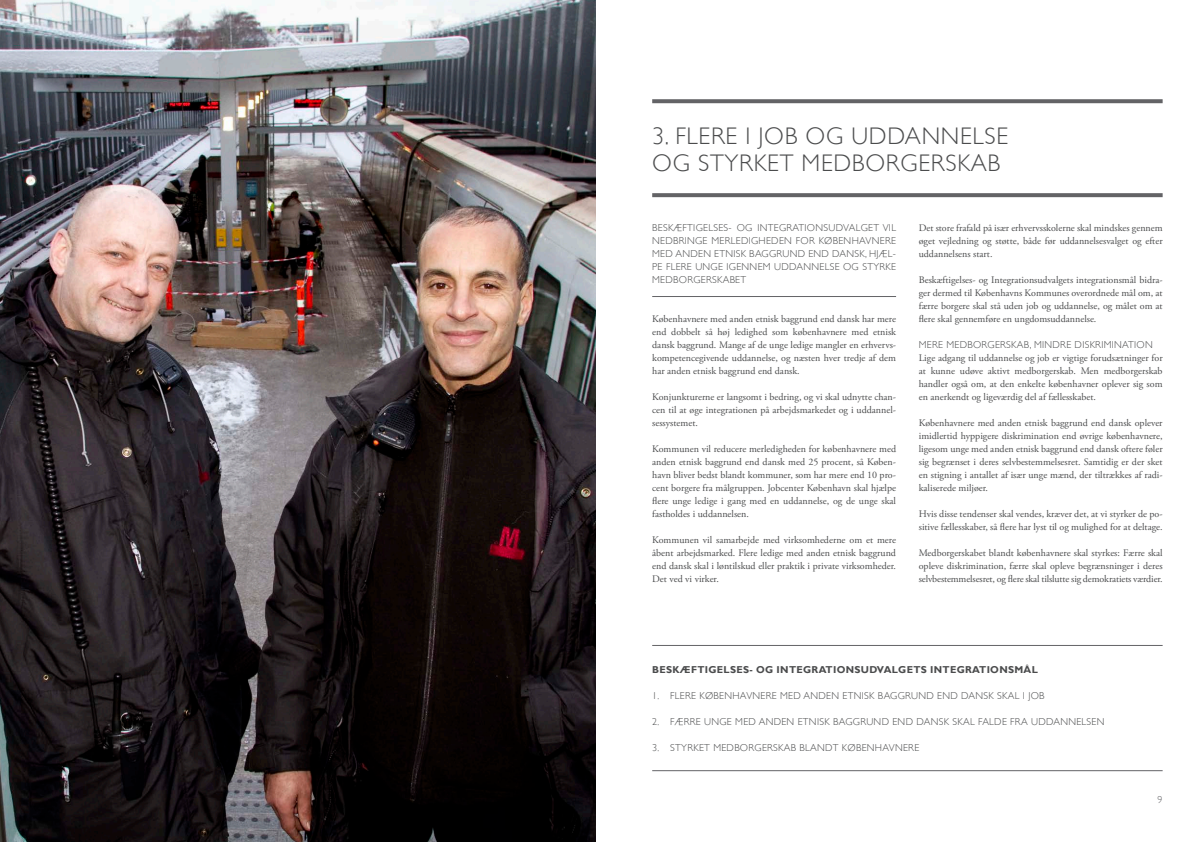
<style>
.page{position:relative;width:1191px;height:842px;background:#fff}
.page>*{position:absolute;margin:0;border:0;box-sizing:border-box;transform-origin:0 0}
.t1{font:300 24px/27px "Gill Sans";letter-spacing:.03em;color:#4b4c4d}
.t2{font:10px/13px "Adobe Garamond Pro";color:#4b4c4d;text-align:justify}
.t3{font:300 10px/13px "Gill Sans";letter-spacing:.03em;color:#4b4c4d;text-align:justify}
.t4{font:700 10px "Gill Sans";letter-spacing:.03em;color:#4b4c4d}
.t5{font:300 10px "Gill Sans";color:#636366}
</style>
<div class="page">
<svg style="left:652px;top:99px;width:510px;height:4px;fill:#636366"></svg>
<hr style="left:652px;top:645px;width:510px;height:1px;background:#636366">
<hr style="left:652px;top:770px;width:510px;height:1px;background:#636366">
<svg style="left:652px;top:193px;width:510px;height:4px;fill:#636366"></svg>
<hr style="left:652px;top:296px;width:244px;height:1px;background:#636366">
<img style="left:0;top:0;width:595px;height:842px">
<h1 class="t1" style="left:652px;top:124px;width:358px">3. FLERE I JOB OG UDDANNELSE<br>OG STYRKET MEDBORGERSKAB</h1>
<p class="t3" style="left:652px;top:222px;width:245px">BESKÆFTIGELSES- OG INTEGRATIONSUDVALGET VIL NEDBRINGE MERLEDIGHEDEN FOR KØBENHAVNERE MED ANDEN ETNISK BAGGRUND END DANSK, HJÆL-PE FLERE UNGE IGENNEM UDDANNELSE OG STYRKE MEDBORGERSKABET</p>
<p class="t2" style="left:652px;top:313px;width:245px">Københavnere med anden etnisk baggrund end dansk har mere end dobbelt så høj ledighed som københavnere med etnisk dansk baggrund. Mange af de unge ledige mangler en erhvervs&shy;kompetencegivende uddannelse, og næsten hver tredje af dem har anden etnisk baggrund end dansk.</p>
<p class="t2" style="left:652px;top:391px;width:245px">Konjunkturerne er langsomt i bedring, og vi skal udnytte chan&shy;cen til at øge integrationen på arbejdsmarkedet og i uddannel&shy;sessystemet.</p>
<p class="t2" style="left:652px;top:443px;width:245px">Kommunen vil reducere merledigheden for københavnere med anden etnisk baggrund end dansk med 25 procent, så Køben&shy;havn bliver bedst blandt kommuner, som har mere end 10 pro&shy;cent borgere fra målgruppen. Jobcenter København skal hjælpe flere unge ledige i gang med en uddannelse, og de unge skal fastholdes i uddannelsen.</p>
<p class="t2" style="left:652px;top:534px;width:245px">Kommunen vil samarbejde med virksomhederne om et mere åbent arbejdsmarked. Flere ledige med anden etnisk baggrund end dansk skal i løntilskud eller praktik i private virksomheder.<br>Det ved vi virker.</p>
<p class="t2" style="left:918px;top:222px;width:245px">Det store frafald på især erhvervsskolerne skal mindskes gennem øget vejledning og støtte, både før uddannelsesvalget og efter uddannelsens start.</p>
<p class="t2" style="left:918px;top:274px;width:245px">Beskæftigelses- og Integrationsudvalgets integrationsmål bidra&shy;ger dermed til Københavns Kommunes overordnede mål om, at færre borgere skal stå uden job og uddannelse, og målet om at flere skal gennemføre en ungdomsuddannelse.</p>
<p class="t3" style="left:918px;top:339px;width:236px">MERE MEDBORGERSKAB, MINDRE DISKRIMINATION</p>
<p class="t2" style="left:918px;top:352px;width:245px">Lige adgang til uddannelse og job er vigtige forudsætninger for at kunne udøve aktivt medborgerskab. Men medborgerskab handler også om, at den enkelte københavner oplever sig som en anerkendt og ligeværdig del af fællesskabet.</p>
<p class="t2" style="left:918px;top:417px;width:245px">Københavnere med anden etnisk baggrund end dansk oplever imidlertid hyppigere diskrimination end øvrige københavnere, ligesom unge med anden etnisk baggrund end dansk oftere føler sig begrænset i deres selvbestemmelsesret. Samtidig er der sket en stigning i antallet af især unge mænd, der tiltrækkes af radi&shy;kaliserede miljøer.</p>
<p class="t2" style="left:918px;top:508px;width:245px">Hvis disse tendenser skal vendes, kræver det, at vi styrker de po&shy;sitive fællesskaber, så flere har lyst til og mulighed for at deltage.</p>
<p class="t2" style="left:918px;top:547px;width:245px">Medborgerskabet blandt københavnere skal styrkes: Færre skal opleve diskrimination, færre skal opleve begrænsninger i deres selvbestemmelsesret, og flere skal tilslutte sig demokratiets værdier.</p>
<p class="t4" style="left:652px;top:665px;width:387px">BESKÆFTIGELSES- OG INTEGRATIONSUDVALGETS INTEGRATIONSMÅL</p>
<p class="t3" style="left:652px;top:690px;width:394px">1. FLERE KØBENHAVNERE MED ANDEN ETNISK BAGGRUND END DANSK SKAL I JOB</p>
<p class="t3" style="left:652px;top:716px;width:454px">2. FÆRRE UNGE MED ANDEN ETNISK BAGGRUND END DANSK SKAL FALDE FRA UDDANNELSEN</p>
<p class="t3" style="left:652px;top:742px;width:268px">3. STYRKET MEDBORGERSKAB BLANDT KØBENHAVNERE</p>
<p class="t5" style="left:1157px;top:796px;width:6px">9</p>
</div>
